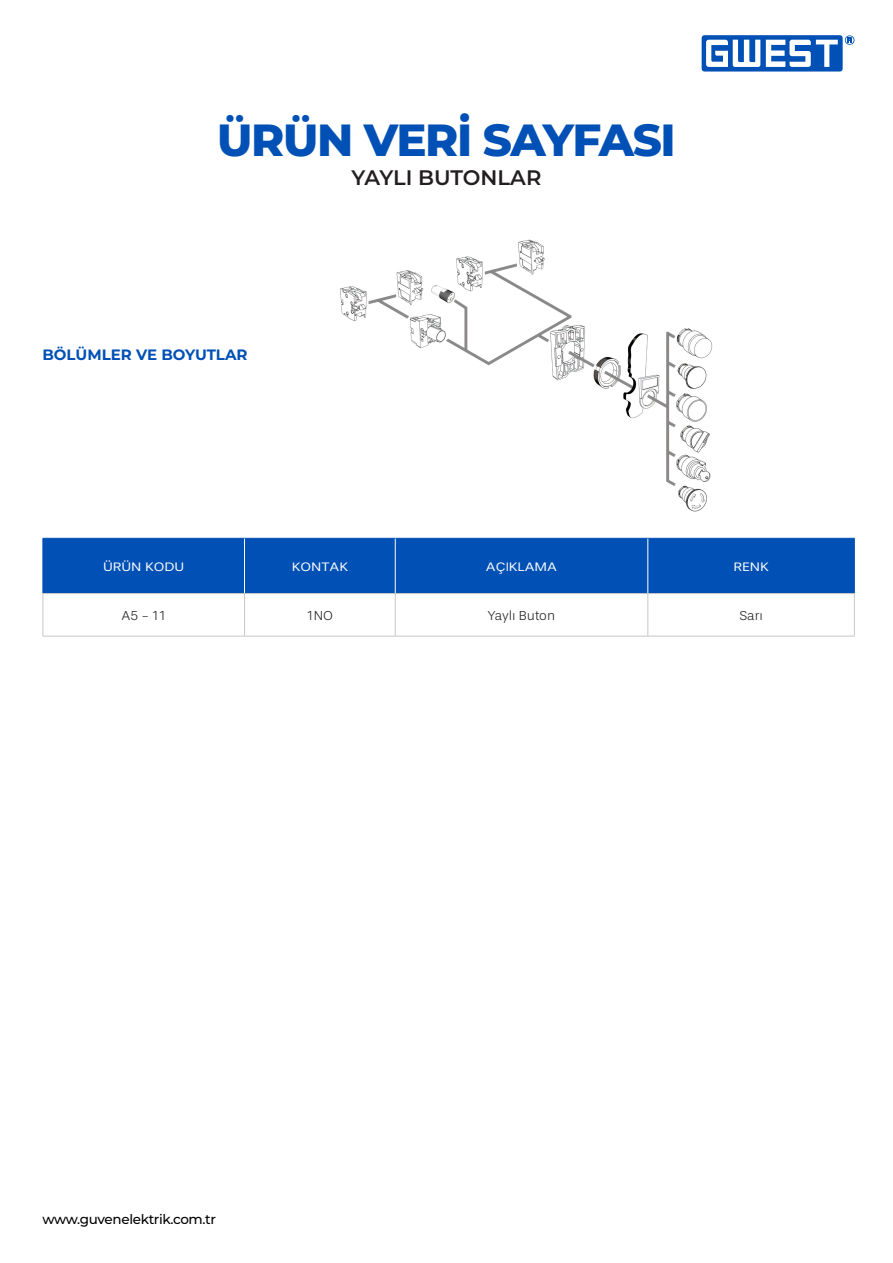
<style>
.page{position:relative;width:893px;height:1263px;background:#fff}
.page>*{position:absolute;margin:0;border:0;box-sizing:border-box;transform-origin:0 0}
.Category_3_Description{font:800 45px "Montserrat";letter-spacing:-.03em;color:#0050b5}
.Category_3_Description-2{font:600 21px "Montserrat";color:#231f20}
.t1{font:700 15px "Montserrat";color:#0050b5}
.t2{font:500 13.5px "Montserrat";letter-spacing:-.025em;color:#000}
.t3{font:300 13.5px "Stevie Sans";color:#231f20}
.TABLO_BAŞLIK{font:12.75px "Stevie Sans";color:#fff;scale:1.14 1}
</style>
<div class="page">
<div style="left:702px;top:35px;width:141px;height:36px;background:#0050b5;border-radius:3px"></div>
<svg style="left:706px;top:40px;width:54px;height:27px"></svg>
<svg style="left:766px;top:40px;width:72px;height:27px"></svg>
<svg style="left:845px;top:35px;width:9px;height:10px"></svg>
<img style="left:340px;top:239px;width:373px;height:273px">
<div style="left:44px;top:539px;width:810px;height:54px;background:#0050b5"></div>
<svg style="left:44px;top:594px;width:810px;height:42px"></svg>
<hr style="left:43px;top:538px;width:201px;height:1px;background:#0050b5">
<hr style="left:43px;top:539px;width:1px;height:54px;background:#0050b5">
<hr style="left:244px;top:538px;width:151px;height:1px;background:#0050b5">
<hr style="left:395px;top:538px;width:253px;height:1px;background:#0050b5">
<hr style="left:648px;top:538px;width:207px;height:1px;background:#0050b5">
<hr style="left:854px;top:539px;width:1px;height:54px;background:#0050b5">
<hr style="left:244px;top:539px;width:1px;height:54px;background:#fff">
<hr style="left:395px;top:539px;width:1px;height:54px;background:#fff">
<hr style="left:647px;top:539px;width:1px;height:54px;background:#fff">
<hr style="left:43px;top:593px;width:201px;height:1px;background:#c6c6c6">
<hr style="left:43px;top:594px;width:1px;height:42px;background:#c6c6c6">
<hr style="left:244px;top:593px;width:151px;height:1px;background:#c6c6c6">
<hr style="left:244px;top:594px;width:1px;height:42px;background:#c6c6c6">
<hr style="left:395px;top:593px;width:253px;height:1px;background:#c6c6c6">
<hr style="left:395px;top:594px;width:1px;height:42px;background:#c6c6c6">
<hr style="left:648px;top:593px;width:207px;height:1px;background:#c6c6c6">
<hr style="left:647px;top:594px;width:1px;height:42px;background:#c6c6c6">
<hr style="left:854px;top:594px;width:1px;height:42px;background:#c6c6c6">
<hr style="left:43px;top:636px;width:201px;height:1px;background:#c6c6c6">
<hr style="left:244px;top:636px;width:151px;height:1px;background:#c6c6c6">
<hr style="left:395px;top:636px;width:253px;height:1px;background:#c6c6c6">
<hr style="left:648px;top:636px;width:207px;height:1px;background:#c6c6c6">
<p class="Category_3_Description" style="left:217px;top:107px;width:460px">ÜRÜN VERİ SAYFASI</p>
<p class="Category_3_Description-2" style="left:352px;top:162px;width:191px">YAYLI BUTONLAR</p>
<p class="t1" style="left:43px;top:344px;width:207px">BÖLÜMLER VE BOYUTLAR</p>
<p class="TABLO_BAŞLIK" style="left:103px;top:559px;width:73px">ÜRÜN KODU</p>
<p class="TABLO_BAŞLIK" style="left:292px;top:559px;width:51px">KONTAK</p>
<p class="TABLO_BAŞLIK" style="left:486px;top:559px;width:64px">AÇIKLAMA</p>
<p class="TABLO_BAŞLIK" style="left:733px;top:559px;width:32px">RENK</p>
<p class="t3" style="left:121px;top:608px;width:46px">A5 - 11</p>
<p class="t3" style="left:307px;top:608px;width:28px">1NO</p>
<p class="t3" style="left:488px;top:608px;width:69px">Yaylı Buton</p>
<p class="t3" style="left:739px;top:608px;width:25px">Sarı</p>
<p class="t2" style="left:43px;top:1209px;width:175px">www.guvenelektrik.com.tr</p>
</div>
